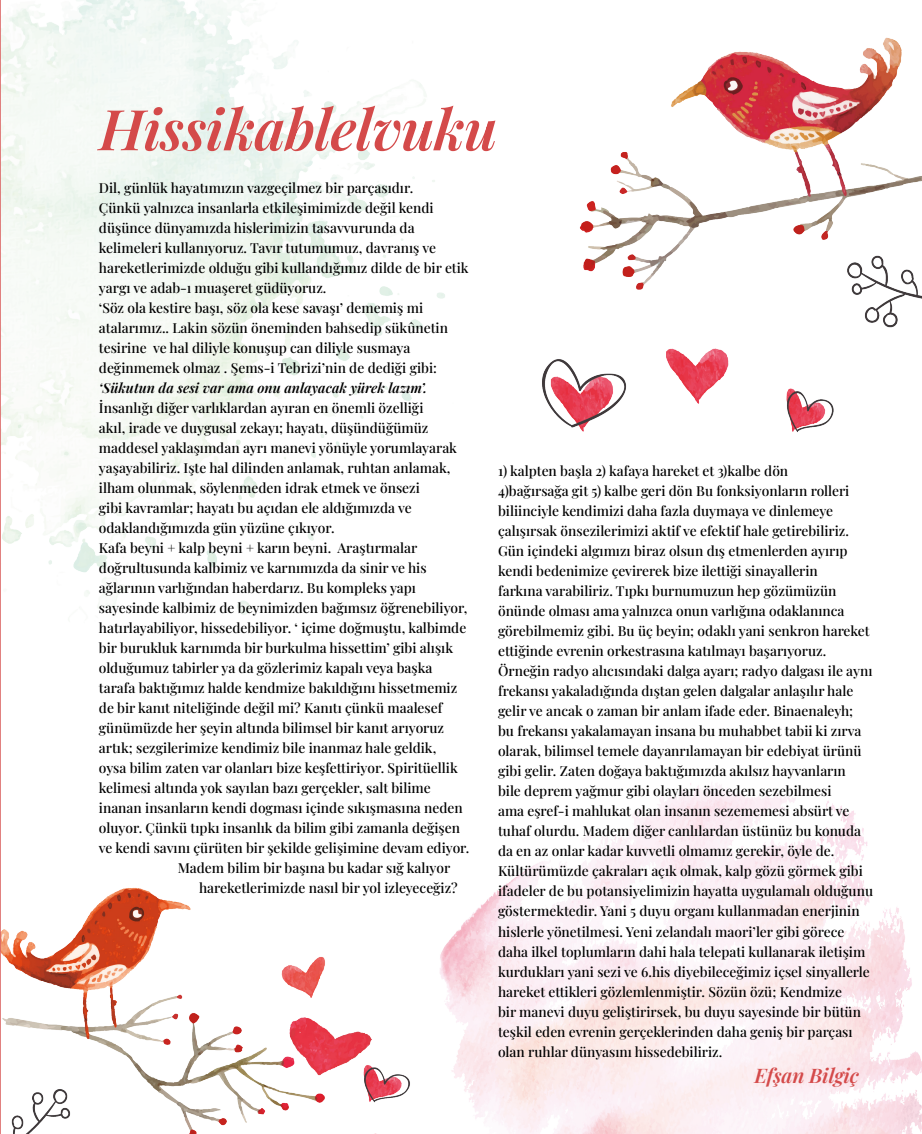
<style>
.page{position:relative;width:922px;height:1134px;background:#fff}
.page>*{position:absolute;margin:0;border:0;box-sizing:border-box;transform-origin:0 0}
.t1{font:italic 56.25px "Playfair Display";letter-spacing:-.01em;color:#d44a4a}
.t2{font:italic 20px "Playfair Display";letter-spacing:-.01em;color:#d44a4a}
.t3{font:13.75px/20px "Playfair Display";color:#000}
.s1{font-style:italic}
</style>
<div class="page">
<img style="left:1px;top:0;width:920px;height:1134px">
<hr style="left:0;top:0;width:1px;height:1134px;background:#db6463">
<p class="t1" style="left:99px;top:85px;width:399px">Hissikablelvuku</p>
<p class="t3" style="left:99px;top:176px;width:371px">Dil, günlük hayatımızın vazgeçilmez bir parçasıdır.<br>Çünkü yalnızca insanlarla etkileşimimizde değil kendi düşünce dünyamızda hislerimizin tasavvurunda da kelimeleri kullanıyoruz. Tavır tutumumuz, davranış ve hareketlerimizde olduğu gibi kullandığımız dilde de bir etik yargı ve adab-ı muaşeret güdüyoruz.</p>
<p class="t3" style="left:99px;top:296px;width:359px">‘Söz ola kestire başı, söz ola kese savaşı’ dememiş mi atalarımız.. Lakin sözün öneminden bahsedip sükûnetin tesirine ve hal diliyle konuşup can diliyle susmaya değinmemek olmaz . Şems-i Tebrizi’nin de dediği gibi: <span class="s1">‘Sükutun da sesi var ama onu anlayacak yürek lazım’.<br></span>İnsanlığı diğer varlıklardan ayıran en önemli özelliği<br>akıl, irade ve duygusal zekayı; hayatı, düşündüğümüz maddesel yaklaşımdan ayrı manevi yönüyle yorumlayarak yaşayabiliriz. Işte hal dilinden anlamak, ruhtan anlamak, ilham olunmak, söylenmeden idrak etmek ve önsezi<br>gibi kavramlar; hayatı bu açıdan ele aldığımızda ve odaklandığımızda gün yüzüne çıkıyor.</p>
<p class="t3" style="left:99px;top:536px;width:320px">Kafa beyni + kalp beyni + karın beyni. Araştırmalar</p>
<p class="t3" style="left:99px;top:556px;width:329px">doğrultusunda kalbimiz ve karnımızda da sinir ve his</p>
<p class="t3" style="left:99px;top:576px;width:318px">ağlarının varlığından haberdarız. Bu kompleks yapı</p>
<p class="t3" style="left:99px;top:596px;width:370px">sayesinde kalbimiz de beynimizden bağımsız öğrenebiliyor,</p>
<p class="t3" style="left:99px;top:616px;width:369px">hatırlayabiliyor, hissedebiliyor. ‘ içime doğmuştu, kalbimde</p>
<p class="t3" style="left:99px;top:636px;width:355px">bir burukluk karnımda bir burkulma hissettim’ gibi alışık</p>
<p class="t3" style="left:99px;top:656px;width:335px">olduğumuz tabirler ya da gözlerimiz kapalı veya başka</p>
<p class="t3" style="left:99px;top:676px;width:360px">tarafa baktığımız halde kendmize bakıldığını hissetmemiz</p>
<p class="t3" style="left:99px;top:696px;width:345px">de bir kanıt niteliğinde değil mi? Kanıtı çünkü maalesef</p>
<p class="t3" style="left:99px;top:716px;width:346px">günümüzde her şeyin altında bilimsel bir kanıt arıyoruz</p>
<p class="t3" style="left:99px;top:736px;width:339px">artık; sezgilerimize kendimiz bile inanmaz hale geldik,</p>
<p class="t3" style="left:99px;top:756px;width:360px">oysa bilim zaten var olanları bize keşfettiriyor. Spiritüellik</p>
<p class="t3" style="left:99px;top:776px;width:333px">kelimesi altında yok sayılan bazı gerçekler, salt bilime</p>
<p class="t3" style="left:99px;top:796px;width:365px">inanan insanların kendi dogması içinde sıkışmasına neden</p>
<p class="t3" style="left:99px;top:816px;width:362px">oluyor. Çünkü tıpkı insanlık da bilim gibi zamanla değişen</p>
<p class="t3" style="left:99px;top:836px;width:372px">ve kendi savını çürüten bir şekilde gelişimine devam ediyor.</p>
<p class="t3" style="left:178px;top:856px;width:274px">Madem bilim bir başına bu kadar sığ kalıyor</p>
<p class="t3" style="left:199px;top:876px;width:260px">hareketlerimizde nasıl bir yol izleyeceğiz?</p>
<p class="t3" style="left:498px;top:460px;width:291px">1) kalpten başla 2) kafaya hareket et 3)kalbe dön</p>
<p class="t3" style="left:498px;top:480px;width:376px">4)bağırsağa git 5) kalbe geri dön Bu fonksiyonların rolleri biliinciyle kendimizi daha fazla duymaya ve dinlemeye çalışırsak önsezilerimizi aktif ve efektif hale getirebiliriz.<br>Gün içindeki algımızı biraz olsun dış etmenlerden ayırıp kendi bedenimize çevirerek bize ilettiği sinayallerin<br>farkına varabiliriz. Tıpkı burnumuzun hep gözümüzün önünde olması ama yalnızca onun varlığına odaklanınca görebilmemiz gibi. Bu üç beyin; odaklı yani senkron hareket ettiğinde evrenin orkestrasına katılmayı başarıyoruz.<br>Örneğin radyo alıcısındaki dalga ayarı; radyo dalgası ile aynı frekansı yakaladığında dıştan gelen dalgalar anlaşılır hale gelir ve ancak o zaman bir anlam ifade eder. Binaenaleyh;<br>bu frekansı yakalamayan insana bu muhabbet tabii ki zırva olarak, bilimsel temele dayanrılamayan bir edebiyat ürünü gibi gelir. Zaten doğaya baktığımızda akılsız hayvanların<br>bile deprem yağmur gibi olayları önceden sezebilmesi<br>ama eşref-i mahlukat olan insanın sezememesi absürt ve tuhaf olurdu. Madem diğer canlılardan üstünüz bu konuda da en az onlar kadar kuvvetli olmamız gerekir, öyle de.<br>Kültürümüzde çakraları açık olmak, kalp gözü görmek gibi ifadeler de bu potansiyelimizin hayatta uygulamalı olduğunu göstermektedir. Yani 5 duyu organı kullanmadan enerjinin hislerle yönetilmesi. Yeni zelandalı maori’ler gibi görece daha ilkel toplumların dahi hala telepati kullanarak iletişim kurdukları yani sezi ve 6.his diyebileceğimiz içsel sinyallerle hareket ettikleri gözlemlenmiştir. Sözün özü; Kendmize<br>bir manevi duyu geliştirirsek, bu duyu sayesinde bir bütün teşkil eden evrenin gerçeklerinden daha geniş bir parçası olan ruhlar dünyasını hissedebiliriz.</p>
<p class="t2" style="left:754px;top:1060px;width:106px">Efşan Bilgiç</p>
</div>
